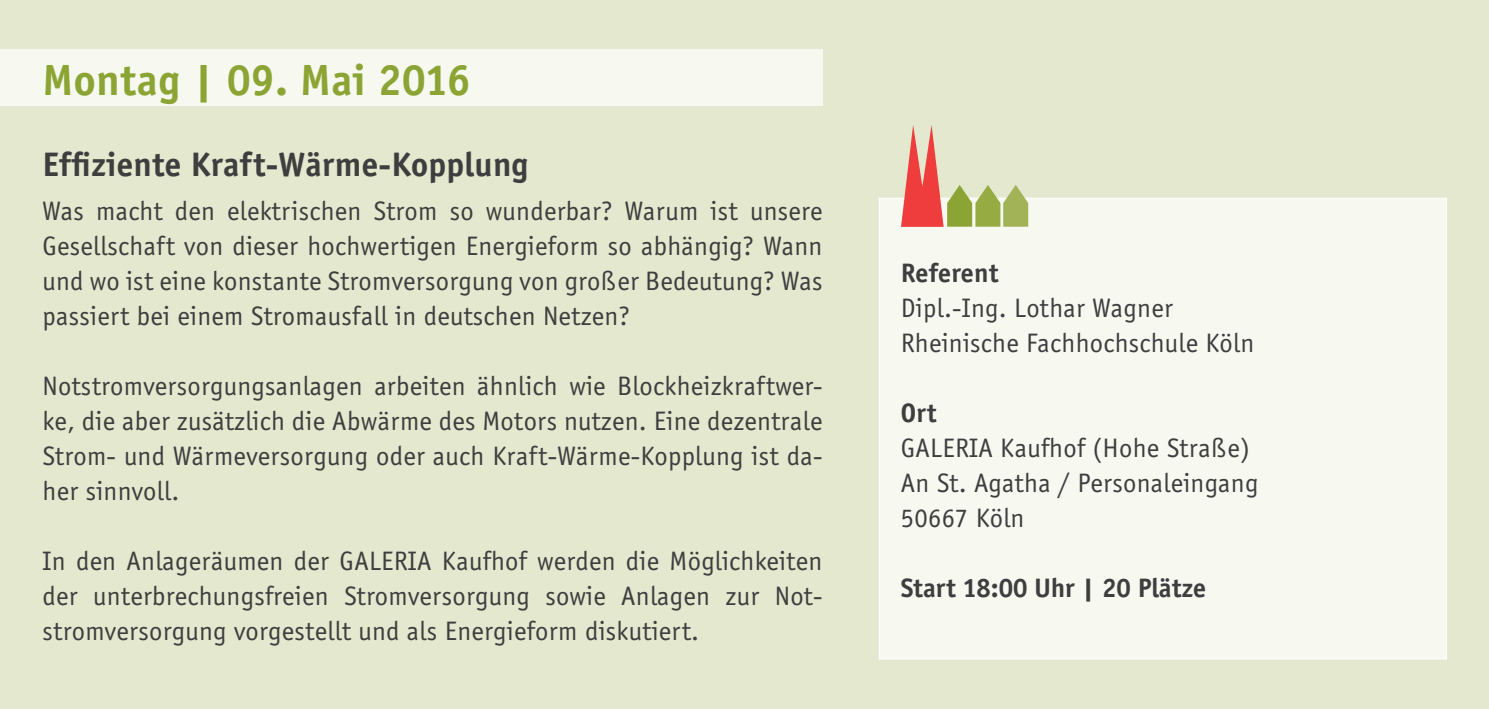
<style>
.page{position:relative;width:1489px;height:709px;background:#fff}
.page>*{position:absolute;margin:0;border:0;box-sizing:border-box;transform-origin:0 0}
.t1{font:700 45px "Officina San Itc T";letter-spacing:.01em;color:#8ca434}
.t2{font:700 35px "Officina San Itc T";letter-spacing:.01em;color:#3e3e3f}
.t3{font:27.5px/35px "Officina San Itc T";letter-spacing:.01em;color:#3e3e3f;text-align:justify}
.t4{font:700 27.5px "Officina San Itc T";color:#3e3e3f}
</style>
<div class="page">
<div style="left:0;top:0;width:1488px;height:709px;background:#e3e8ce"></div>
<div style="left:0;top:50px;width:822px;height:56px;background:#f7f9f1"></div>
<div style="left:879px;top:198px;width:567px;height:461px;background:#f7f9f1"></div>
<svg style="left:901px;top:125px;width:127px;height:102px"></svg>
<h1 class="t1" style="left:43px;top:53px;width:429px">Montag | 09. Mai 2016</h1>
<p class="t2" style="left:43px;top:143px;width:487px">Effiziente Kraft-Wärme-Kopplung</p>
<p class="t3" style="left:43px;top:193px;width:781px">Was macht den elektrischen Strom so wunderbar? Warum ist unsere Gesellschaft von dieser hochwertigen Energieform so abhängig? Wann und wo ist eine konstante Stromversorgung von großer Bedeutung? Was passiert bei einem Stromausfall in deutschen Netzen?</p>
<p class="t3" style="left:43px;top:368px;width:781px">Notstromversorgungsanlagen arbeiten ähnlich wie Blockheizkraftwer&shy;ke, die aber zusätzlich die Abwärme des Motors nutzen. Eine dezentrale Strom- und Wärmeversorgung oder auch Kraft-Wärme-Kopplung ist da&shy;her sinnvoll.</p>
<p class="t3" style="left:43px;top:543px;width:781px">In den Anlageräumen der GALERIA Kaufhof werden die Möglichkeiten der unterbrechungsfreien Stromversorgung sowie Anlagen zur Not&shy;stromversorgung vorgestellt und als Energieform diskutiert.</p>
<p class="t4" style="left:900px;top:256px;width:99px">Referent</p>
<p class="t3" style="left:900px;top:290px;width:355px">Dipl.-Ing. Lothar Wagner<br>Rheinische Fachhochschule Köln</p>
<p class="t4" style="left:900px;top:396px;width:38px">Ort</p>
<p class="t3" style="left:900px;top:430px;width:359px;text-align:left">GALERIA Kaufhof (Hohe Straße)<br>An St. Agatha / Personaleingang<br>50667 Köln</p>
<p class="t4" style="left:900px;top:571px;width:307px">Start 18:00 Uhr | 20 Plätze</p>
</div>
